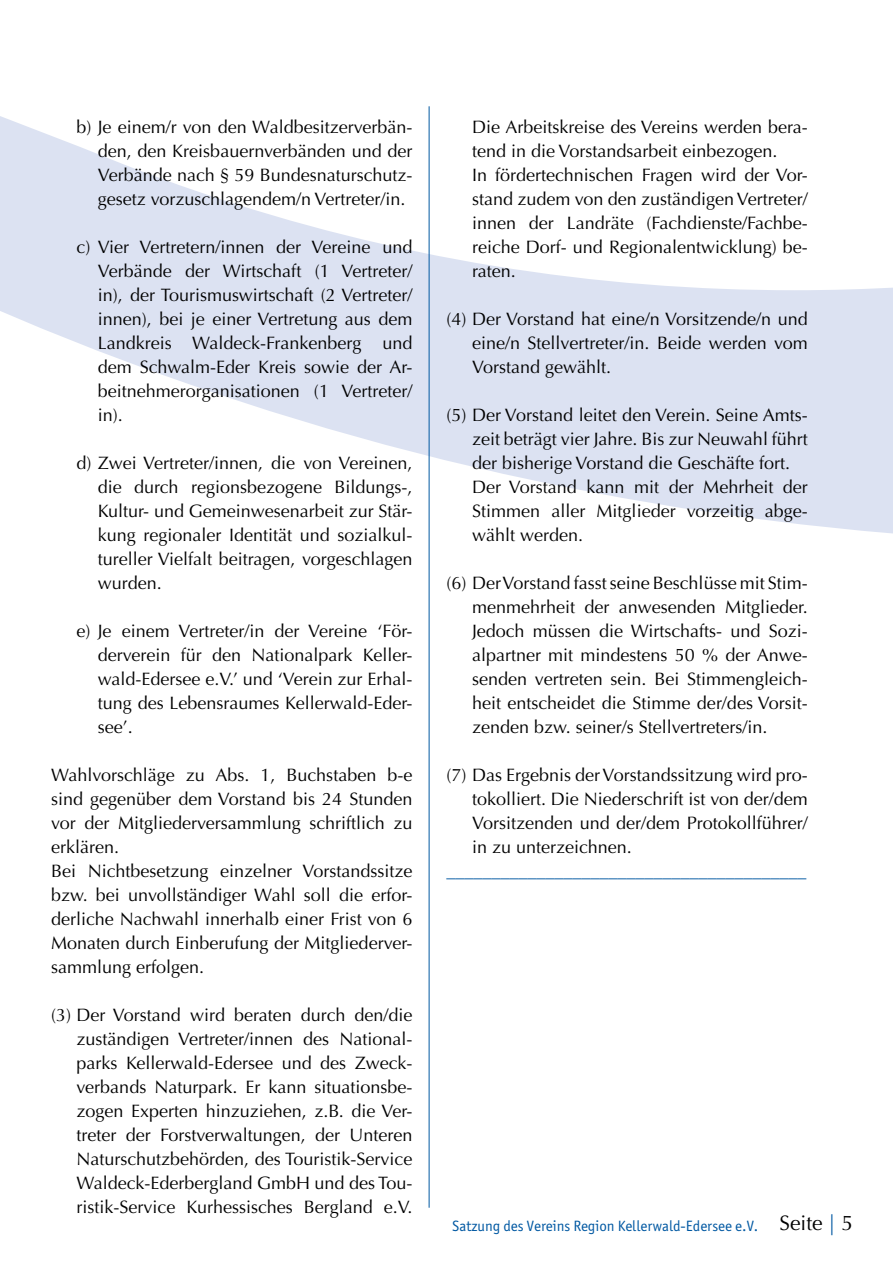
<style>
.page{position:relative;width:893px;height:1263px;background:#fff}
.page>*{position:absolute;margin:0;border:0;box-sizing:border-box;transform-origin:0 0}
.t1{font:18px/24px "Optima";color:#000;text-align:justify}
.t2{font:18px "Optima";color:#0058a2}
.t3{font:15px "Officina Sans ITC Pro";color:#0058a2}
.s1{font-family:"Optima";font-size:21px;color:#000}
.s2{font-family:"Optima";font-size:21px}
</style>
<div class="page">
<svg style="left:0;top:106px;width:893px;height:494px"></svg>
<hr style="left:429px;top:106px;width:1px;height:1102px;background:#0058a2">
<p class="t1" style="left:98px;top:115px;width:316px;text-indent:-21px">b) Je einem/r von den Waldbesitzerverbän&shy;den, den Kreisbauernverbänden und der Verbände nach § 59 Bundesnaturschutz&shy;gesetz vorzuschlagendem/n Vertreter/in.</p>
<p class="t1" style="left:98px;top:235px;width:316px;text-indent:-21px">c) Vier Vertretern/innen der Vereine und Verbände der Wirtschaft (1 Vertreter/ in), der Tourismuswirtschaft (2 Vertreter/ innen), bei je einer Vertretung aus dem Landkreis Waldeck-Frankenberg und dem Schwalm-Eder Kreis sowie der Ar&shy;beitnehmerorganisationen (1 Vertreter/ in).</p>
<p class="t1" style="left:98px;top:451px;width:316px;text-indent:-21px">d) Zwei Vertreter/innen, die von Vereinen, die durch regionsbezogene Bildungs-, Kultur- und Gemeinwesenarbeit zur Stär&shy;kung regionaler Identität und sozialkul&shy;tureller Vielfalt beitragen, vorgeschlagen wurden.</p>
<p class="t1" style="left:98px;top:619px;width:316px;text-indent:-21px">e) Je einem Vertreter/in der Vereine ‘För&shy;derverein für den Nationalpark Keller&shy;wald-Edersee e.V.’ und ‘Verein zur Erhal&shy;tung des Lebensraumes Kellerwald-Eder&shy;see’.</p>
<p class="t1" style="left:51px;top:763px;width:363px;text-align:left">Wahlvorschläge zu Abs. 1, Buchstaben b-e sind gegenüber dem Vorstand bis 24 Stunden vor der Mitgliederversammlung schriftlich zu erklären.<br>Bei Nichtbesetzung einzelner Vorstandssitze bzw. bei unvollständiger Wahl soll die erfor&shy;derliche Nachwahl innerhalb einer Frist von 6<br>Monaten durch Einberufung der Mitgliederver&shy;sammlung erfolgen.</p>
<p class="t1" style="left:77px;top:1003px;width:337px;text-indent:-26px">(3) Der Vorstand wird beraten durch den/die zuständigen Vertreter/innen des National&shy;parks Kellerwald-Edersee und des Zweck&shy;verbands Naturpark. Er kann situationsbe&shy;zogen Experten hinzuziehen, z.B. die Ver&shy;treter der Forstverwaltungen, der Unteren Naturschutzbehörden, des Touristik-Service Waldeck-Ederbergland GmbH und des Tou&shy;ristik-Service Kurhessisches Bergland e.V.</p>
<p class="t1" style="left:472px;top:115px;width:337px;text-align:left">Die Arbeitskreise des Vereins werden bera&shy;tend in die Vorstandsarbeit einbezogen.<br>In fördertechnischen Fragen wird der Vor&shy;stand zudem von den zuständigen Vertreter/ innen der Landräte (Fachdienste/Fachbe&shy;reiche Dorf- und Regionalentwicklung) be&shy;raten.</p>
<p class="t1" style="left:472px;top:307px;width:337px;text-indent:-26px">(4) Der Vorstand hat eine/n Vorsitzende/n und eine/n Stellvertreter/in. Beide werden vom Vorstand gewählt.</p>
<p class="t1" style="left:472px;top:403px;width:337px;text-align:left;text-indent:-26px">(5) Der Vorstand leitet den Verein. Seine Amts&shy;zeit beträgt vier Jahre. Bis zur Neuwahl führt der bisherige Vorstand die Geschäfte fort.<br>Der Vorstand kann mit der Mehrheit der Stimmen aller Mitglieder vorzeitig abge&shy;wählt werden.</p>
<p class="t1" style="left:472px;top:571px;width:337px;text-indent:-26px">(6) Der Vorstand fasst seine Beschlüsse mit Stim&shy;menmehrheit der anwesenden Mitglieder.<br>Jedoch müssen die Wirtschafts- und Sozi&shy;alpartner mit mindestens 50 % der Anwe&shy;senden vertreten sein. Bei Stimmengleich&shy;heit entscheidet die Stimme der/des Vorsit&shy;zenden bzw. seiner/s Stellvertreters/in.</p>
<p class="t1" style="left:472px;top:763px;width:337px;text-indent:-26px">(7) Das Ergebnis der Vorstandssitzung wird pro&shy;tokolliert. Die Niederschrift ist von der/dem Vorsitzenden und der/dem Protokollführer/ in zu unterzeichnen.</p>
<p class="t2" style="left:446px;top:860px;width:361px">________________________________________</p>
<p class="t3" style="left:452px;top:1217px;width:402px">Satzung des Vereins Region Kellerwald-Edersee e.V. <span class="s1">Seite</span> <span class="s2">|</span> <span class="s1">5</span></p>
</div>
